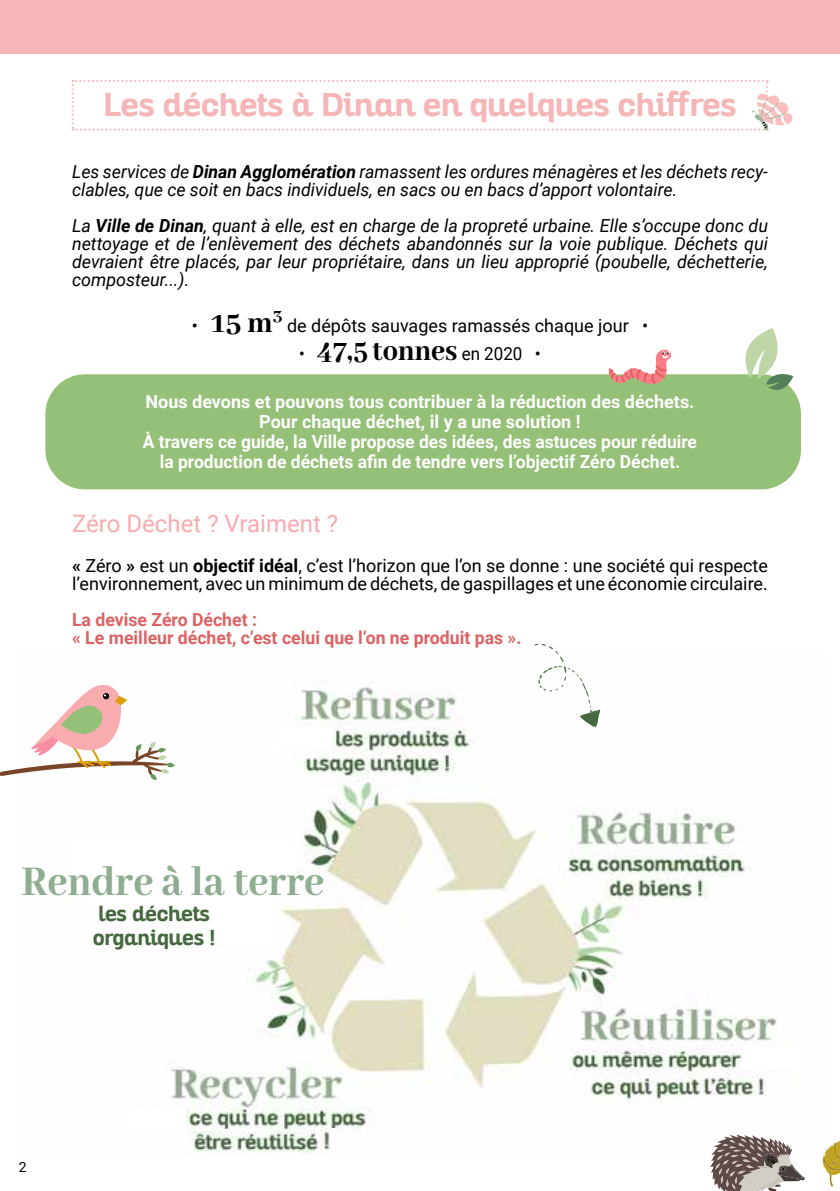
<style>
.page{position:relative;width:840px;height:1191px;background:#fff}
.page>*{position:absolute;margin:0;border:0;box-sizing:border-box;transform-origin:0 0}
.t1{font:800 46px "Abhaya Libre";color:#8fad90;scale:.94 1}
.t2{font:700 32px "Altair";color:#f6b5b7}
.t3{font:800 32px "Abhaya Libre";color:#000;scale:.94 1}
.t4{font:800 32px "Abhaya Libre";color:#000}
.t5{font:24px "Roboto";color:#f8acaf}
.t6{font:700 21px/24px "Altair";color:#45683e}
.t7{font:italic 18px/18px "Roboto";color:#000}
.t8{font:700 18px/20px "Roboto";color:#fff;text-align:center}
.t9{font:18px/18px "Roboto";color:#000}
.t10{font:700 18px/18px "Roboto";color:#db6364}
.t11{font:14px "Roboto";color:#000}
.s1{font-weight:700}
.s2{font-family:"Roboto";font-weight:400;font-size:18px}
</style>
<div class="page">
<img style="left:110px;top:687px;width:678px;height:467px">
<svg style="left:0;top:684px;width:175px;height:96px"></svg>
<img style="left:319px;top:1128px;width:16px;height:25px">
<div style="left:45px;top:374px;width:755px;height:115px;background:#95c077;border-radius:40px"></div>
<div style="left:0;top:0;width:839px;height:54px;background:#f8b5b7"></div>
<svg style="left:607px;top:349px;width:64px;height:35px"></svg>
<svg style="left:740px;top:328px;width:52px;height:62px"></svg>
<div style="left:274px;top:727px;width:58px;height:21px;background:#fff"></div>
<div style="left:91px;top:897px;width:58px;height:22px;background:#fff"></div>
<div style="left:127px;top:1108px;width:59px;height:21px;background:#fff"></div>
<div style="left:742px;top:1048px;width:58px;height:22px;background:#fff"></div>
<svg style="left:534px;top:643px;width:66px;height:84px"></svg>
<svg style="left:72px;top:80px;width:721px;height:51px"></svg>
<div style="left:72px;top:842px;width:224px;height:55px;background:#fff"></div>
<div style="left:120px;top:898px;width:154px;height:46px;background:#fff"></div>
<svg style="left:709px;top:1134px;width:95px;height:57px"></svg>
<svg style="left:822px;top:1141px;width:17px;height:45px"></svg>
<h2 class="t2" style="left:103px;top:84px;width:634px">Les déchets à Dinan en quelques chiffres</h2>
<p class="t7" style="left:72px;top:162px;width:697px">Les services de <span class="s1">Dinan Agglomération</span> ramassent les ordures ménagères et les déchets recy&shy;clables, que ce soit en bacs individuels, en sacs ou en bacs d’apport volontaire.</p>
<p class="t7" style="left:72px;top:216px;width:697px;text-align:justify">La <span class="s1">Ville de Dinan</span>, quant à elle, est en charge de la propreté urbaine. Elle s’occupe donc du nettoyage et de l’enlèvement des déchets abandonnés sur la voie publique. Déchets qui devraient être placés, par leur propriétaire, dans un lieu approprié (poubelle, déchetterie, composteur...).</p>
<h2 class="t4" style="left:192px;top:305px;width:92px"><span class="s2">•</span> 15 m<sup>3</sup></h2>
<p class="t9" style="left:287px;top:316px;width:362px">de dépôts sauvages ramassés chaque jour •</p>
<h2 class="t3" style="left:299px;top:333px;width:259px"><span class="s2">•</span> 47,5 tonnes <span class="s2">en 2020 •</span></h2>
<p class="t8" style="left:143px;top:391px;width:555px">Nous devons et pouvons tous contribuer à la réduction des déchets.<br>Pour chaque déchet, il y a une solution !<br>À travers ce guide, la Ville propose des idées, des astuces pour réduire la production de déchets afin de tendre vers l’objectif Zéro Déchet.</p>
<h3 class="t5" style="left:72px;top:507px;width:267px">Zéro Déchet ? Vraiment ?</h3>
<p class="t9" style="left:72px;top:556px;width:697px"><span class="s1">«</span> Zéro <span class="s1">»</span> est un <span class="s1">objectif idéal</span>, c’est l’horizon que l’on se donne : une société qui respecte l’environnement, avec un minimum de déchets, de gaspillages et une économie circulaire.</p>
<p class="t10" style="left:72px;top:610px;width:451px">La devise Zéro Déchet :<br>« Le meilleur déchet, c’est celui que l’on ne produit pas ».</p>
<h1 class="t1" style="left:22px;top:856px;width:323px">Rendre à la terre</h1>
<p class="t6" style="left:93px;top:902px;width:124px">les déchets organiques !</p>
<p class="t11" style="left:19px;top:1157px;width:9px">2</p>
</div>
